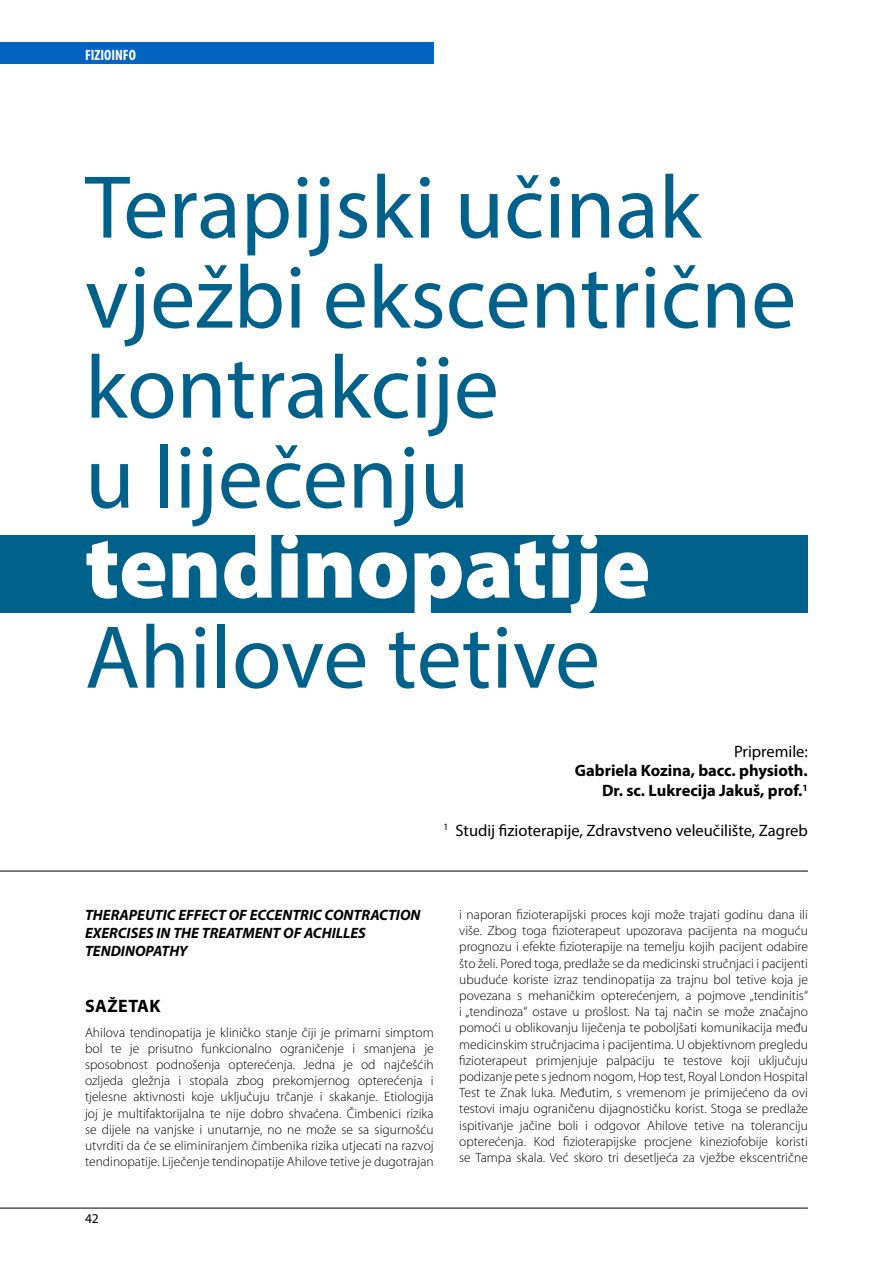
<style>
.page{position:relative;width:893px;height:1263px;background:#fff}
.page>*{position:absolute;margin:0;border:0;box-sizing:border-box;transform-origin:0 0}
.t1{font:90px/90px "Myriad Pro";color:#00618b}
.t2{font:900 90px "Myriad Pro";color:#fff}
.t3{font:700 18px "Myriad Pro";letter-spacing:.02em;color:#000}
.t4{font:16.5px "Myriad Pro";color:#000}
.t5{font:700 16.5px/19.8px "Myriad Pro";color:#000;text-align:right}
.t6{font:italic 700 15px/18px "Myriad Pro";color:#000}
.t7{font:700 condensed 15px "Myriad Pro";color:#fff}
.t8{font:300 13.5px/16.2px "Myriad Pro";color:#000;text-align:justify}
.t9{font:13.5px "Myriad Pro";color:#000}
</style>
<div class="page">
<div style="left:0;top:43px;width:434px;height:21px;background:#0563c1"></div>
<hr style="left:0;top:871px;width:808px;height:1px;background:#000">
<hr style="left:0;top:1208px;width:808px;height:1px;background:#000">
<div style="left:0;top:535px;width:808px;height:77px;background:#00618b"></div>
<p class="t7" style="left:85px;top:45px;width:52px">FIZIOINFO</p>
<h1 class="t1" style="left:85px;top:161px;width:713px">Terapijski učinak vježbi ekscentrične kontrakcije<br>u liječenju</h1>
<h1 class="t2" style="left:85px;top:507px;width:567px">tendinopatije</h1>
<h1 class="t1" style="left:85px;top:611px;width:517px">Ahilove tetive</h1>
<p class="t4" style="left:734px;top:741px;width:75px">Pripremile:</p>
<p class="t5" style="left:575px;top:760px;width:235px">Gabriela Kozina, bacc. physioth.<br>Dr. sc. Lukrecija Jakuš, prof.<sup>1</sup></p>
<p class="t4" style="left:444px;top:820px;width:366px"><sup>1</sup> Studij fizioterapije, Zdravstveno veleučilište, Zagreb</p>
<p class="t6" style="left:85px;top:905px;width:337px">THERAPEUTIC EFFECT OF ECCENTRIC CONTRACTION<br>EXERCISES IN THE TREATMENT OF ACHILLES<br>TENDINOPATHY</p>
<h2 class="t3" style="left:85px;top:994px;width:77px">SAŽETAK</h2>
<p class="t8" style="left:85px;top:1024px;width:350px">Ahilova tendinopatija je kliničko stanje čiji je primarni simptom bol te je prisutno funkcionalno ograničenje i smanjena je sposobnost podnošenja opterećenja. Jedna je od najčešćih ozljeda gležnja i stopala zbog prekomjernog opterećenja i tjelesne aktivnosti koje uključuju trčanje i skakanje. Etiologija joj je multifaktorijalna te nije dobro shvaćena. Čimbenici rizika se dijele na vanjske i unutarnje, no ne može se sa sigurnošću utvrditi da će se eliminiranjem čimbenika rizika utjecati na razvoj tendinopatije. Liječenje tendinopatije Ahilove tetive je dugotrajan</p>
<p class="t9" style="left:85px;top:1210px;width:15px">42</p>
<p class="t8" style="left:459px;top:906px;width:350px">i naporan fizioterapijski proces koji može trajati godinu dana ili više. Zbog toga fizioterapeut upozorava pacijenta na moguću prognozu i efekte fizioterapije na temelju kojih pacijent odabire što želi. Pored toga, predlaže se da medicinski stručnjaci i pacijenti ubuduće koriste izraz tendinopatija za trajnu bol tetive koja je povezana s mehaničkim opterećenjem, a pojmove „tendinitis“ i „tendinoza“ ostave u prošlost. Na taj način se može značajno pomoći u oblikovanju liječenja te poboljšati komunikacija među medicinskim stručnjacima i pacijentima. U objektivnom pregledu fizioterapeut primjenjuje palpaciju te testove koji uključuju podizanje pete s jednom nogom, Hop test, Royal London Hospital Test te Znak luka. Međutim, s vremenom je primijećeno da ovi testovi imaju ograničenu dijagnostičku korist. Stoga se predlaže ispitivanje jačine boli i odgovor Ahilove tetive na toleranciju opterećenja. Kod fizioterapijske procjene kineziofobije koristi se Tampa skala. Već skoro tri desetljeća za vježbe ekscentrične</p>
</div>
